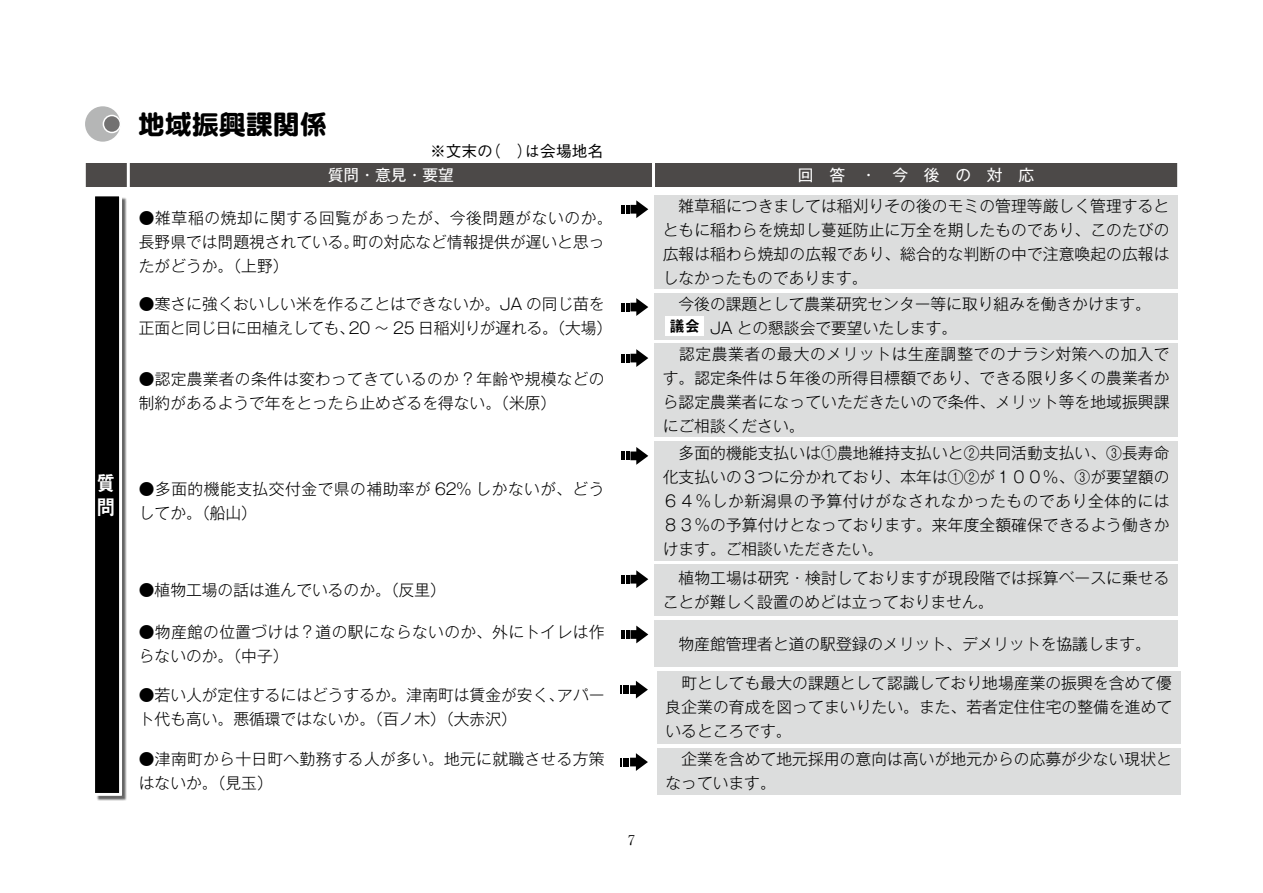
<style>
.page{position:relative;width:1263px;height:893px;background:#fff}
.page>*{position:absolute;margin:0;border:0;box-sizing:border-box;transform-origin:0 0}
.t1{font:27px "DF Maru Gothic SB WING RKSJ H";color:#000}
.t2{font:21px/24px "Midashi Go Pro MB31";color:#fff;scale:.9 1}
.t3{font:300 15.75px/24px "Gothic MB101 Pro";letter-spacing:.005em;color:#000}
.t4{font:300 15.75px/24px "Gothic MB101 Pro";letter-spacing:.03em;color:#000}
.t5{font:15.75px "Gothic MB101 Pro";letter-spacing:1em;color:#fff}
.t6{font:500 15.75px "Gothic BBB Pro";color:#000}
.t7{font:15.75px "Midashi Go Pro MB31";color:#000}
.t8{font:300 13.5px "Ryumin Pro";color:#000}
</style>
<div class="page">
<svg style="left:621px;top:200px;width:27px;height:18px"></svg>
<svg style="left:621px;top:298px;width:27px;height:18px"></svg>
<svg style="left:621px;top:349px;width:27px;height:18px"></svg>
<div style="left:654px;top:195px;width:524px;height:93px;background:#dcdddd"></div>
<div style="left:654px;top:293px;width:524px;height:46px;background:#dcdddd"></div>
<div style="left:654px;top:344px;width:524px;height:93px;background:#dcdddd"></div>
<div style="left:85px;top:106px;width:35px;height:36px;background:#b5b6b6;border-radius:50%"></div>
<div style="left:103px;top:115px;width:17px;height:17px;background:#727171;border-radius:50%"></div>
<div style="left:103px;top:115px;width:18px;height:18px;border:2px solid #fff;border-radius:50%"></div>
<div style="left:84px;top:161px;width:44px;height:27px;background:#4c4948;border:2px solid #fff"></div>
<div style="left:129px;top:162px;width:524px;height:26px;background:#4c4948"></div>
<div style="left:128px;top:161px;width:525px;height:27px;border:2px solid #fff"></div>
<div style="left:654px;top:162px;width:524px;height:26px;background:#4c4948"></div>
<div style="left:653px;top:161px;width:526px;height:27px;border:2px solid #fff"></div>
<div style="left:96px;top:197px;width:31px;height:603px;background:#000;opacity:.6"></div>
<div style="left:92px;top:193px;width:30px;height:603px;background:#fff"></div>
<div style="left:94px;top:196px;width:26px;height:598px;background:#000"></div>
<div style="left:94px;top:195px;width:27px;height:599px;border:2px solid #fff"></div>
<div style="left:665px;top:317px;width:39px;height:19px;background:#fff"></div>
<svg style="left:621px;top:570px;width:27px;height:18px"></svg>
<div style="left:654px;top:565px;width:524px;height:51px;background:#dcdddd"></div>
<svg style="left:621px;top:447px;width:27px;height:18px"></svg>
<div style="left:654px;top:441px;width:524px;height:120px;background:#dcdddd"></div>
<svg style="left:621px;top:626px;width:27px;height:17px"></svg>
<div style="left:654px;top:620px;width:524px;height:47px;background:#dcdddd"></div>
<svg style="left:621px;top:681px;width:27px;height:17px"></svg>
<svg style="left:621px;top:753px;width:27px;height:18px"></svg>
<div style="left:657px;top:671px;width:524px;height:72px;background:#dcdddd"></div>
<div style="left:657px;top:748px;width:524px;height:46px;background:#dcdddd"></div>
<h2 class="t2" style="left:97px;top:468px;width:22px">質問</h2>
<h1 class="t1" style="left:138px;top:111px;width:190px">地域振興課関係</h1>
<p class="t6" style="left:430px;top:138px;width:175px">※文末の（　）は会場地名</p>
<p class="t5" style="left:328px;top:162px;width:127px">質問・意見・要望</p>
<p class="t5" style="left:798px;top:162px;width:238px">回答・今後の対応</p>
<p class="t3" style="left:139px;top:203px;width:475px">●雑草稲の焼却に関する回覧があったが、今後問題がないのか。長野県では問題視されている。町の対応など情報提供が遅いと思ったがどうか。（上野）</p>
<p class="t3" style="left:139px;top:290px;width:475px">●寒さに強くおいしい米を作ることはできないか。JA の同じ苗を正面と同じ日に田植えしても、20 ～ 25 日稲刈りが遅れる。（大場）</p>
<p class="t3" style="left:139px;top:364px;width:467px">●認定農業者の条件は変わってきているのか ? 年齢や規模などの制約があるようで年をとったら止めざるを得ない。（米原）</p>
<p class="t4" style="left:139px;top:475px;width:467px">●多面的機能支払交付金で県の補助率が 62% しかないが、どうしてか。（船山）</p>
<p class="t3" style="left:139px;top:576px;width:309px">●植物工場の話は進んでいるのか。（反里）</p>
<p class="t3" style="left:139px;top:617px;width:467px">●物産館の位置づけは？道の駅にならないのか、外にトイレは作らないのか。（中子）</p>
<p class="t3" style="left:139px;top:681px;width:467px">●若い人が定住するにはどうするか。津南町は賃金が安く、アパート代も高い。悪循環ではないか。（百ノ木）（大赤沢）</p>
<p class="t3" style="left:139px;top:745px;width:467px">●津南町から十日町へ勤務する人が多い。地元に就職させる方策はないか。（見玉）</p>
<p class="t8" style="left:628px;top:829px;width:8px">7</p>
<p class="t3" style="left:663px;top:191px;width:508px;text-align:justify">　雑草稲につきましては稲刈りその後のモミの管理等厳しく管理するとともに稲わらを焼却し蔓延防止に万全を期したものであり、このたびの広報は稲わら焼却の広報であり、総合的な判断の中で注意喚起の広報はしなかったものであります。</p>
<p class="t3" style="left:663px;top:290px;width:490px">　今後の課題として農業研究センター等に取り組みを働きかけます。　　　JA との懇談会で要望いたします。</p>
<p class="t3" style="left:663px;top:340px;width:508px;text-align:justify">　認定農業者の最大のメリットは生産調整でのナラシ対策への加入です。認定条件は５年後の所得目標額であり、できる限り多くの農業者から認定農業者になっていただきたいので条件、メリット等を地域振興課にご相談ください。</p>
<p class="t7" style="left:670px;top:314px;width:32px">議会</p>
<p class="t3" style="left:663px;top:439px;width:508px;text-align:justify">　多面的機能支払いは①農地維持支払いと②共同活動支払い、③長寿命化支払いの３つに分かれており、本年は①②が１００％、③が要望額の６４％しか新潟県の予算付けがなされなかったものであり全体的には８３％の予算付けとなっております。来年度全額確保できるよう働きかけます。ご相談いただきたい。</p>
<p class="t3" style="left:663px;top:564px;width:508px">　植物工場は研究・検討しておりますが現段階では採算ベースに乗せることが難しく設置のめどは立っておりません。</p>
<p class="t3" style="left:663px;top:629px;width:490px">　物産館管理者と道の駅登録のメリット、デメリットを協議します。</p>
<p class="t3" style="left:665px;top:669px;width:508px;text-align:justify">　町としても最大の課題として認識しており地場産業の振興を含めて優良企業の育成を図ってまいりたい。また、若者定住住宅の整備を進めているところです。</p>
<p class="t3" style="left:665px;top:745px;width:508px">　企業を含めて地元採用の意向は高いが地元からの応募が少ない現状となっています。</p>
</div>
